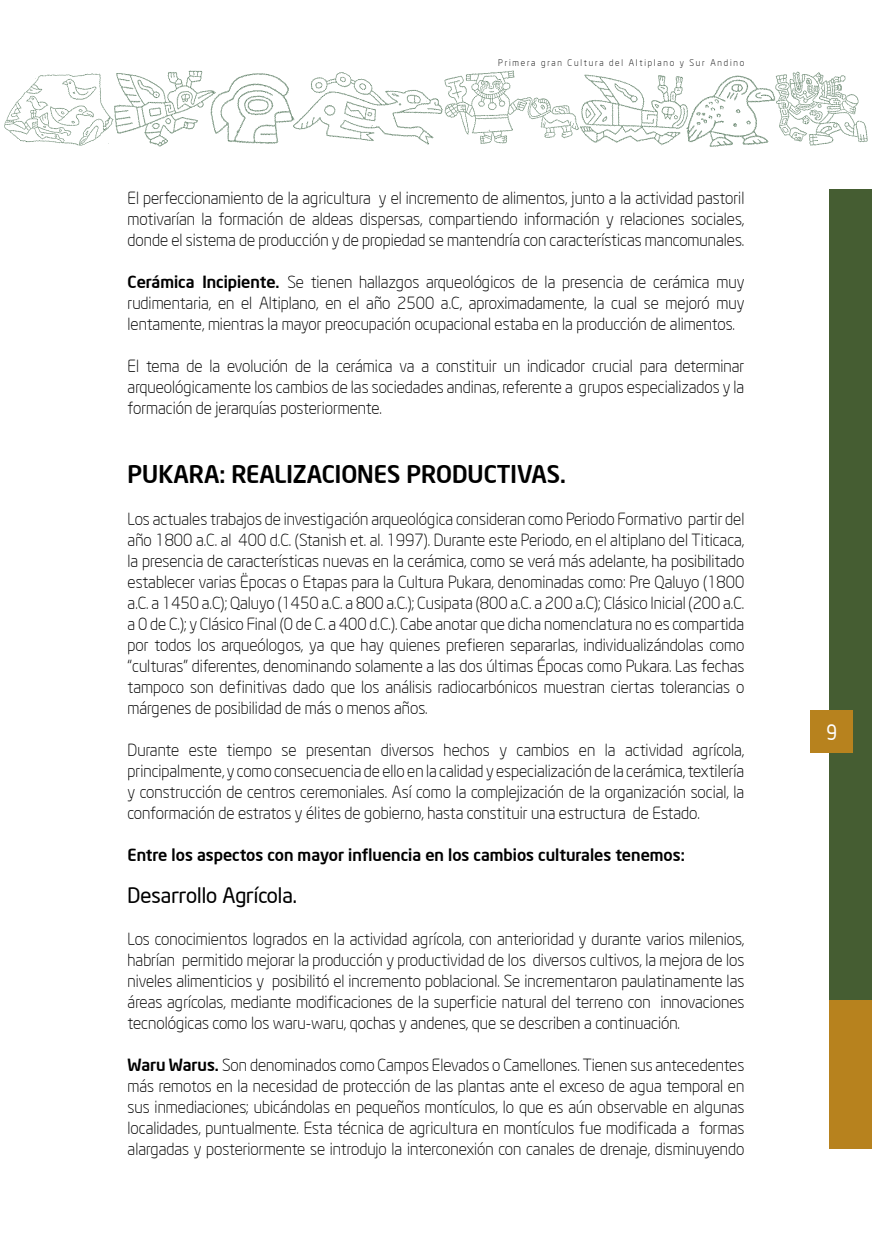
<style>
.page{position:relative;width:872px;height:1255px;background:#fff}
.page>*{position:absolute;margin:0;border:0;box-sizing:border-box;transform-origin:0 0}
.t1{font:500 24px "Neo Sans Intel";color:#000}
.t2{font:21px "Neo Sans Intel";color:#000}
.t3{font:21px "Neo Sans Intel";color:#fff;scale:.85 1}
.t4{font:300 16.5px/21px "Neo Sans Intel";color:#000;text-align:justify}
.t5{font:500 16.5px "Neo Sans Intel";color:#000}
.t6{font:300 9px "Neo Sans Intel";letter-spacing:.2em;color:#000}
.s1{font-weight:500}
</style>
<div class="page">
<img style="left:4px;top:70px;width:863px;height:77px">
<div style="left:829px;top:189px;width:43px;height:810px;background:#455d32"></div>
<div style="left:829px;top:999px;width:43px;height:149px;background:#b7821e"></div>
<div style="left:810px;top:710px;width:43px;height:43px;background:#b7821e"></div>
<p class="t6" style="left:498px;top:58px;width:248px">Primera gran Cultura del Altiplano y Sur Andino</p>
<p class="t4" style="left:128px;top:187px;width:618px">El perfeccionamiento de la agricultura y el incremento de alimentos, junto a la actividad pastoril motivarían la formación de aldeas dispersas, compartiendo información y relaciones sociales, donde el sistema de producción y de propiedad se mantendría con características mancomunales.</p>
<p class="t4" style="left:128px;top:271px;width:618px"><span class="s1">Cerámica Incipiente.</span> Se tienen hallazgos arqueológicos de la presencia de cerámica muy rudimentaria, en el Altiplano, en el año 2500 a.C, aproximadamente, la cual se mejoró muy lentamente, mientras la mayor preocupación ocupacional estaba en la producción de alimentos.</p>
<p class="t4" style="left:128px;top:355px;width:618px">El tema de la evolución de la cerámica va a constituir un indicador crucial para determinar arqueológicamente los cambios de las sociedades andinas, referente a grupos especializados y la formación de jerarquías posteriormente.</p>
<h1 class="t1" style="left:128px;top:459px;width:440px">PUKARA: REALIZACIONES PRODUCTIVAS.</h1>
<p class="t4" style="left:128px;top:508px;width:618px">Los actuales trabajos de investigación arqueológica consideran como Periodo Formativo partir del año 1800 a.C. al 400 d.C. (Stanish et. al. 1997). Durante este Periodo, en el altiplano del Titicaca, la presencia de características nuevas en la cerámica, como se verá más adelante, ha posibilitado establecer varias Ëpocas o Etapas para la Cultura Pukara, denominadas como: Pre Qaluyo (1800 a.C. a 1450 a.C); Qaluyo (1450 a.C. a 800 a.C.); Cusipata (800 a.C. a 200 a.C); Clásico Inicial (200 a.C. a 0 de C.); y Clásico Final (0 de C. a 400 d.C.). Cabe anotar que dicha nomenclatura no es compartida por todos los arqueólogos, ya que hay quienes prefieren separarlas, individualizándolas como “culturas” diferentes, denominando solamente a las dos últimas Épocas como Pukara. Las fechas tampoco son definitivas dado que los análisis radiocarbónicos muestran ciertas tolerancias o márgenes de posibilidad de más o menos años.</p>
<p class="t4" style="left:128px;top:739px;width:618px">Durante este tiempo se presentan diversos hechos y cambios en la actividad agrícola, principalmente, y como consecuencia de ello en la calidad y especialización de la cerámica, textilería y construcción de centros ceremoniales. Así como la complejización de la organización social, la conformación de estratos y élites de gobierno, hasta constituir una estructura de Estado.</p>
<p class="t5" style="left:128px;top:844px;width:558px">Entre los aspectos con mayor influencia en los cambios culturales tenemos:</p>
<p class="t2" style="left:128px;top:882px;width:171px">Desarrollo Agrícola.</p>
<p class="t4" style="left:128px;top:928px;width:618px">Los conocimientos logrados en la actividad agrícola, con anterioridad y durante varios milenios, habrían permitido mejorar la producción y productividad de los diversos cultivos, la mejora de los niveles alimenticios y posibilitó el incremento poblacional. Se incrementaron paulatinamente las áreas agrícolas, mediante modificaciones de la superficie natural del terreno con innovaciones tecnológicas como los waru-waru, qochas y andenes, que se describen a continuación.</p>
<p class="t4" style="left:128px;top:1054px;width:618px"><span class="s1">Waru Warus.</span> Son denominados como Campos Elevados o Camellones. Tienen sus antecedentes más remotos en la necesidad de protección de las plantas ante el exceso de agua temporal en sus inmediaciones; ubicándolas en pequeños montículos, lo que es aún observable en algunas localidades, puntualmente. Esta técnica de agricultura en montículos fue modificada a formas alargadas y posteriormente se introdujo la interconexión con canales de drenaje, disminuyendo</p>
<p class="t3" style="left:826px;top:719px;width:14px">9</p>
</div>
